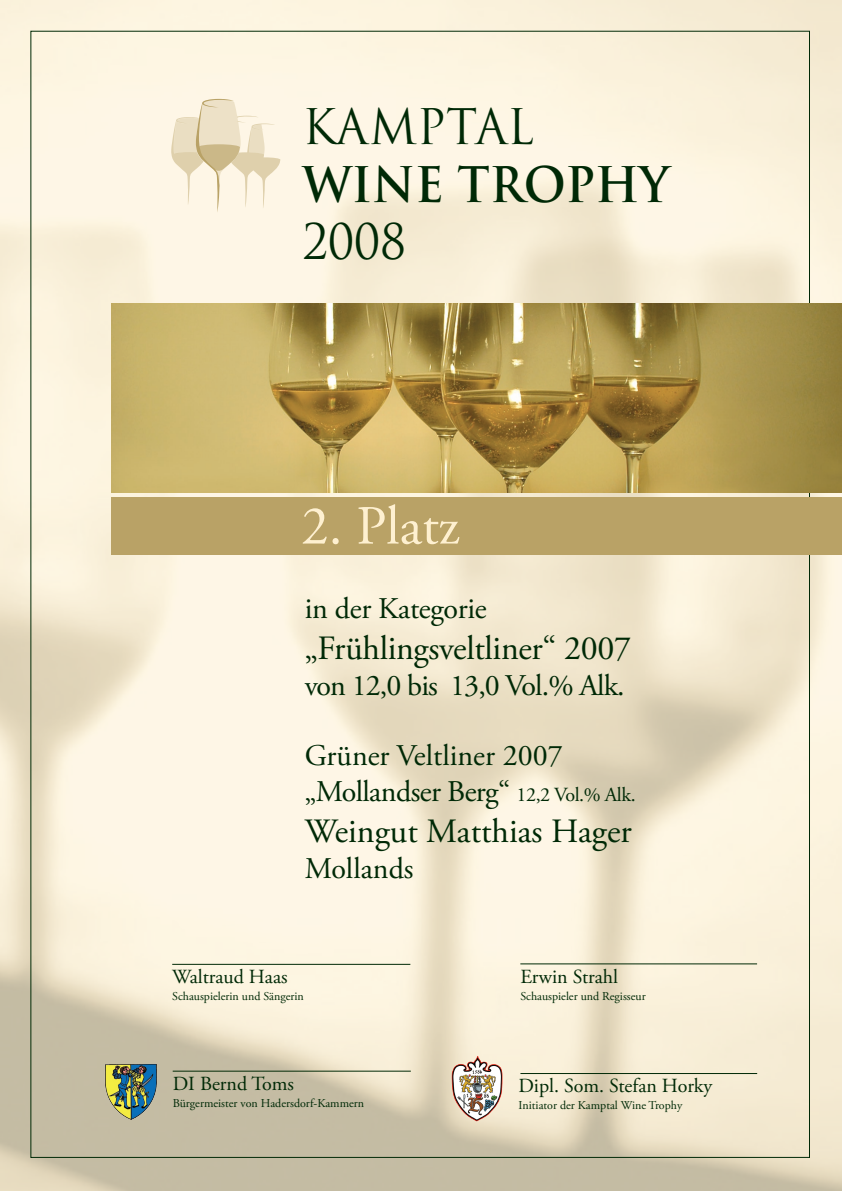
<style>
.page{position:relative;width:842px;height:1191px;background:#fff}
.page>*{position:absolute;margin:0;border:0;box-sizing:border-box;transform-origin:0 0}
.t1{font:55px "Adobe Garamond Pro";color:#fef0d0}
.t2{font:47.8px "Trajan Pro";color:#002906;scale:.95 1}
.t3{font:700 47.8px "Trajan Pro";color:#002906;scale:.95 1}
.t4{font:34px "Adobe Garamond Pro";letter-spacing:-.01em;color:#002906}
.t5{font:30px/36px "Adobe Garamond Pro";letter-spacing:-.01em;color:#002906}
.t6{font:30px "Adobe Garamond Pro";letter-spacing:-.03em;color:#002906}
.t7{font:20px "Adobe Garamond Pro";color:#002906}
.t8{font:12px "Adobe Garamond Pro";color:#002906}
.s1{font-size:20px}
</style>
<div class="page">
<img style="left:0;top:0;width:842px;height:1191px">
<img style="left:442px;top:1048px;width:63px;height:80px">
<hr style="left:172px;top:963px;width:238px;height:1px;background:#002906">
<hr style="left:520px;top:963px;width:237px;height:1px;background:#002906">
<hr style="left:520px;top:1073px;width:237px;height:1px;background:#002906">
<hr style="left:173px;top:1070px;width:238px;height:1px;background:#002906">
<img style="left:101px;top:1056px;width:61px;height:68px">
<svg style="left:171px;top:99px;width:109px;height:114px;background:#f1e6cf"></svg>
<img style="left:111px;top:303px;width:731px;height:190px">
<div style="left:111px;top:497px;width:731px;height:58px;background:#b9a266"></div>
<h2 class="t2" style="left:302px;top:97px;width:245px">KAMPTAL</h2>
<h2 class="t3" style="left:302px;top:155px;width:388px">WINE TROPHY</h2>
<h2 class="t2" style="left:302px;top:211px;width:111px">2008</h2>
<h1 class="t1" style="left:301px;top:493px;width:160px">2. Platz</h1>
<h3 class="t5" style="left:305px;top:591px;width:184px">in der Kategorie</h3>
<h3 class="t4" style="left:305px;top:627px;width:328px">„Frühlingsveltliner“ 2007</h3>
<h3 class="t6" style="left:305px;top:667px;width:322px">von 12,0 bis 13,0 Vol.% Alk.</h3>
<h3 class="t5" style="left:305px;top:738px;width:332px">Grüner Veltliner 2007 „Mollandser Berg“ <span class="s1">12,2 Vol.% Alk.</span></h3>
<h3 class="t4" style="left:305px;top:810px;width:329px">Weingut Matthias Hager</h3>
<h3 class="t5" style="left:305px;top:851px;width:110px">Mollands</h3>
<h3 class="t7" style="left:172px;top:964px;width:117px">Waltraud Haas</h3>
<p class="t8" style="left:172px;top:989px;width:133px">Schauspielerin und Sängerin</p>
<h3 class="t7" style="left:173px;top:1071px;width:123px">DI Bernd Toms</h3>
<p class="t8" style="left:173px;top:1096px;width:193px">Bürgermeister von Hadersdorf-Kammern</p>
<h3 class="t7" style="left:520px;top:964px;width:99px">Erwin Strahl</h3>
<p class="t8" style="left:520px;top:988px;width:127px">Schauspieler und Regisseur</p>
<h3 class="t7" style="left:519px;top:1074px;width:195px">Dipl. Som. Stefan Horky</h3>
<p class="t8" style="left:519px;top:1098px;width:165px">Initiator der Kamptal Wine Trophy</p>
</div>
